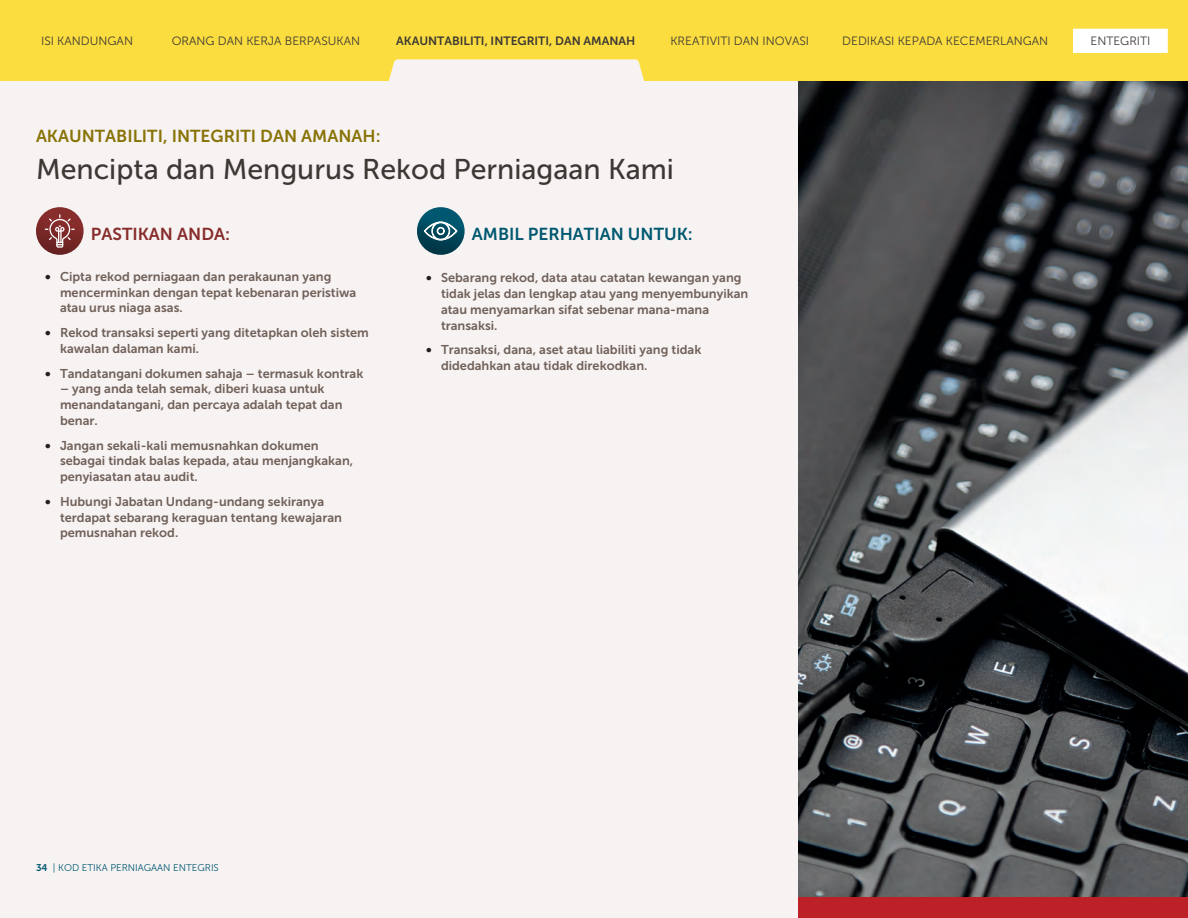
<style>
.page{position:relative;width:1188px;height:918px;background:#fff}
.page>*{position:absolute;margin:0;border:0;box-sizing:border-box;transform-origin:0 0}
.t1{font:28.5px "Museo Sans 500";color:#3e3835}
.t2{font:17.25px "Museo Sans 700";color:#887306}
.t3{font:17.25px "Museo Sans 700";color:#005870}
.t4{font:17.25px "Museo Sans 700";color:#872d2c}
.t5{font:12.75px/15.8px "Museo Sans 700";color:#706159}
.t6{font:12px "Museo Sans 300";color:#3c3934}
.t7{font:12px "Museo Sans 700";color:#3c3934}
.t8{font:12px "Museo Sans 300";color:#3e3835}
.t9{font:9.75px "Museo Sans 300";color:#005870}
.s1{font-size:13.5px;color:#231f20}
.s2{font-family:"Museo Sans 700"}
</style>
<div class="page">
<div style="left:0;top:59px;width:798px;height:859px;background:#f8f3f3"></div>
<img style="left:798px;top:81px;width:390px;height:817px">
<div style="left:798px;top:898px;width:390px;height:20px;background:#bb2127"></div>
<svg style="left:417px;top:207px;width:47px;height:48px"></svg>
<svg style="left:424px;top:221px;width:34px;height:20px"></svg>
<svg style="left:36px;top:207px;width:47px;height:48px"></svg>
<svg style="left:45px;top:214px;width:30px;height:34px"></svg>
<div style="left:0;top:0;width:1188px;height:81px;background:#fcdd3f"></div>
<div style="left:1074px;top:29px;width:93px;height:23px;background:#fff"></div>
<p class="t6" style="left:41px;top:34px;width:94px">ISI KANDUNGAN</p>
<p class="t6" style="left:172px;top:34px;width:190px">ORANG DAN KERJA BERPASUKAN</p>
<p class="t7" style="left:396px;top:34px;width:241px">AKAUNTABILITI, INTEGRITI, DAN AMANAH</p>
<p class="t6" style="left:670px;top:34px;width:140px">KREATIVITI DAN INOVASI</p>
<p class="t6" style="left:842px;top:34px;width:208px">DEDIKASI KEPADA KECEMERLANGAN</p>
<p class="t8" style="left:1090px;top:35px;width:62px">ENTEGRITI</p>
<h2 class="t2" style="left:36px;top:126px;width:346px">AKAUNTABILITI, INTEGRITI DAN AMANAH:</h2>
<h1 class="t1" style="left:36px;top:153px;width:640px">Mencipta dan Mengurus Rekod Perniagaan Kami</h1>
<h2 class="t4" style="left:91px;top:224px;width:141px">PASTIKAN ANDA:</h2>
<p class="t5" style="left:60px;top:269px;width:298px;text-indent:-15px"><span class="s1">•</span> Cipta rekod perniagaan dan perakaunan yang mencerminkan dengan tepat kebenaran peristiwa atau urus niaga asas.</p>
<p class="t5" style="left:60px;top:325px;width:310px;text-indent:-15px"><span class="s1">•</span> Rekod transaksi seperti yang ditetapkan oleh sistem kawalan dalaman kami.</p>
<p class="t5" style="left:45px;top:365px;width:320px"><span class="s1">•</span> Tandatangani dokumen sahaja – termasuk kontrak</p>
<p class="t5" style="left:60px;top:381px;width:284px">– yang anda telah semak, diberi kuasa untuk menandatangani, dan percaya adalah tepat dan benar.</p>
<p class="t5" style="left:60px;top:437px;width:295px;text-indent:-15px"><span class="s1">•</span> Jangan sekali-kali memusnahkan dokumen sebagai tindak balas kepada, atau menjangkakan, penyiasatan atau audit.</p>
<p class="t5" style="left:60px;top:494px;width:284px;text-indent:-15px"><span class="s1">•</span> Hubungi Jabatan Undang-undang sekiranya terdapat sebarang keraguan tentang kewajaran pemusnahan rekod.</p>
<h2 class="t3" style="left:472px;top:224px;width:222px">AMBIL PERHATIAN UNTUK:</h2>
<p class="t5" style="left:441px;top:270px;width:309px;text-indent:-15px"><span class="s1">•</span> Sebarang rekod, data atau catatan kewangan yang tidak jelas dan lengkap atau yang menyembunyikan atau menyamarkan sifat sebenar mana-mana transaksi.</p>
<p class="t5" style="left:441px;top:342px;width:262px;text-indent:-15px"><span class="s1">•</span> Transaksi, dana, aset atau liabiliti yang tidak didedahkan atau tidak direkodkan.</p>
<p class="t9" style="left:36px;top:863px;width:184px"><span class="s2">34</span> | KOD ETIKA PERNIAGAAN ENTEGRIS</p>
</div>
